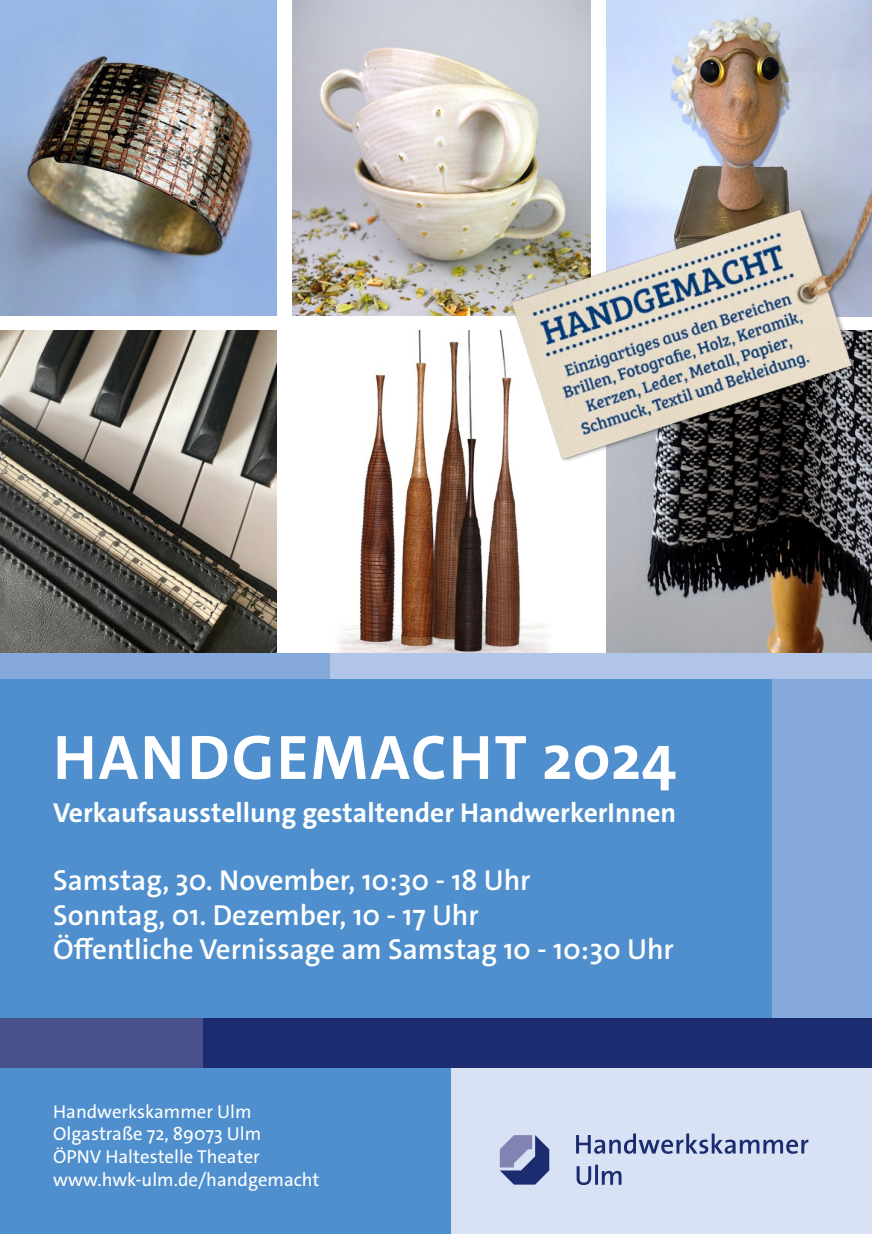
<style>
.page{position:relative;width:872px;height:1234px;background:#fff}
.page>*{position:absolute;margin:0;border:0;box-sizing:border-box;transform-origin:0 0}
.t1{font:700 63.25px "The Sans";letter-spacing:.035em;color:#fff}
.t2{font:600 29px/34.8px "The Sans C4 s";color:#fff}
.t3{font:700 27.5px "The Sans";color:#fff}
.t4{font:18.75px/22.5px "The Sans C4 s";color:#fff}
.s1{font-family:"The Sans C4 s"}
</style>
<div class="page">
<img style="left:0;top:331px;width:277px;height:322px">
<img style="left:347px;top:374px;width:192px;height:279px">
<img style="left:606px;top:552px;width:266px;height:101px">
<div style="left:0;top:678px;width:872px;height:389px;background:#4f8fcd"></div>
<div style="left:772px;top:678px;width:100px;height:389px;background:#85a9da"></div>
<img style="left:0;top:0;width:277px;height:315px">
<img style="left:292px;top:0;width:299px;height:315px">
<div style="left:450px;top:1067px;width:422px;height:166px;background:#d9e2f4"></div>
<div style="left:0;top:1067px;width:450px;height:166px;background:#4f8fcd"></div>
<div style="left:0;top:1017px;width:872px;height:50px;background:#1b2d70"></div>
<div style="left:0;top:1017px;width:202px;height:50px;background:#4a528e"></div>
<svg style="left:576px;top:1164px;width:45px;height:20px"></svg>
<svg style="left:500px;top:1135px;width:49px;height:49px"></svg>
<svg style="left:576px;top:1133px;width:232px;height:20px"></svg>
<img style="left:397px;top:14px;width:475px;height:538px">
<div style="left:174px;top:653px;width:698px;height:25px;background:#b0c5e7"></div>
<div style="left:0;top:653px;width:330px;height:25px;background:#85a9da"></div>
<h1 class="t1" style="left:53px;top:716px;width:624px">HANDGEMACHT <span class="s1">2024</span></h1>
<p class="t3" style="left:53px;top:794px;width:624px">Verkaufsausstellung gestaltender HandwerkerInnen</p>
<p class="t2" style="left:53px;top:862px;width:622px">Samstag, 30. November, 10:30 - 18 Uhr<br>Sonntag, 01. Dezember, 10 - 17 Uhr<br>Öffentliche Vernissage am Samstag 10 - 10:30 Uhr</p>
<p class="t4" style="left:53px;top:1100px;width:268px">Handwerkskammer Ulm<br>Olgastraße 72, 89073 Ulm<br>ÖPNV Haltestelle Theater www.hwk-ulm.de/handgemacht</p>
</div>
